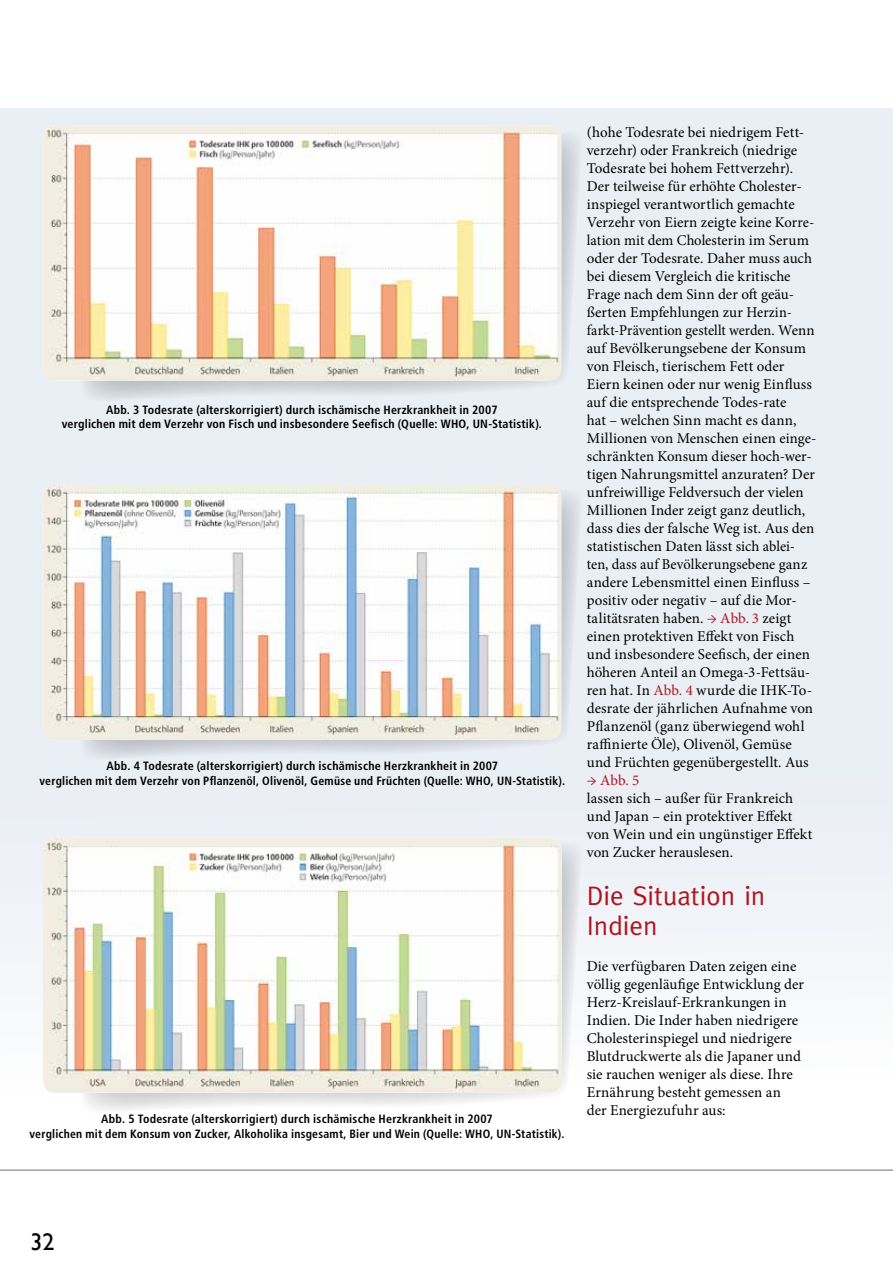
<style>
.page{position:relative;width:893px;height:1263px;background:#fff}
.page>*{position:absolute;margin:0;border:0;box-sizing:border-box;transform-origin:0 0}
.t1{font:27px/30px "Meta";letter-spacing:-.005em;color:#af141f}
.t2{font:24px "Gill Sans";color:#000}
.t3{font:15px/18px "Minion Pro";color:#000}
.t4{font:15px "Minion Pro";color:#af141f}
.t5{font:700 condensed 12px/14.4px "Frutiger";letter-spacing:.015em;color:#000;text-align:center}
.s1{color:#af141f}
</style>
<div class="page">
<div style="left:0;top:108px;width:893px;height:1063px;background:linear-gradient(to bottom,#e5eaf2,#f8f9fc)"></div>
<svg style="left:69px;top:130px;width:514px;height:273px;background:#dde0e7"></svg>
<img style="left:43px;top:125px;width:518px;height:256px">
<svg style="left:69px;top:841px;width:514px;height:273px"></svg>
<img style="left:43px;top:838px;width:519px;height:255px">
<svg style="left:69px;top:488px;width:514px;height:273px;background:#dde1e8"></svg>
<img style="left:43px;top:485px;width:518px;height:255px">
<hr style="left:0;top:1169px;width:893px;height:2px;background:#9c9e9f">
<p class="t5" style="left:62px;top:403px;width:482px">Abb. 3 Todesrate (alterskorrigiert) durch ischämische Herzkrankheit in 2007<br>verglichen mit dem Verzehr von Fisch und insbesondere Seefisch (Quelle: WHO, UN-Statistik).</p>
<p class="t5" style="left:40px;top:759px;width:527px">Abb. 4 Todesrate (alterskorrigiert) durch ischämische Herzkrankheit in 2007<br>verglichen mit dem Verzehr von Pflanzenöl, Olivenöl, Gemüse und Früchten (Quelle: WHO, UN-Statistik).</p>
<p class="t5" style="left:30px;top:1112px;width:536px">Abb. 5 Todesrate (alterskorrigiert) durch ischämische Herzkrankheit in 2007<br>verglichen mit dem Konsum von Zucker, Alkoholika insgesamt, Bier und Wein (Quelle: WHO, UN-Statistik).</p>
<p class="t3" style="left:587px;top:123px;width:231px">(hohe Todesrate bei niedrigem Fett&shy;verzehr) oder Frankreich (niedrige Todesrate bei hohem Fettverzehr).<br>Der teilweise für erhöhte Cholester&shy;inspiegel verantwortlich gemachte Verzehr von Eiern zeigte keine Korre&shy;lation mit dem Cholesterin im Serum oder der Todesrate. Daher muss auch bei diesem Vergleich die kritische Frage nach dem Sinn der oft geäu&shy;ßerten Empfehlungen zur Herzin&shy;farkt-Prävention gestellt werden. Wenn auf Bevölkerungsebene der Konsum von Fleisch, tierischem Fett oder Eiern keinen oder nur wenig Einfluss auf die entsprechende Todes-rate<br>hat – welchen Sinn macht es dann, Millionen von Menschen einen einge&shy;schränkten Konsum dieser hoch-wer&shy;tigen Nahrungsmittel anzuraten? Der unfreiwillige Feldversuch der vielen Millionen Inder zeigt ganz deutlich, dass dies der falsche Weg ist. Aus den statistischen Daten lässt sich ablei&shy;ten, dass auf Bevölkerungsebene ganz andere Lebensmittel einen Einfluss – positiv oder negativ – auf die Mor&shy;talitätsraten haben. <span class="s1">→ Abb. 3</span> zeigt einen protektiven Effekt von Fisch und insbesondere Seefisch, der einen höheren Anteil an Omega-3-Fettsäu&shy;ren hat. In <span class="s1">Abb. 4</span> wurde die IHK-To&shy;desrate der jährlichen Aufnahme von Pflanzenöl (ganz überwiegend wohl raffinierte Öle), Olivenöl, Gemüse und Früchten gegenübergestellt. Aus</p>
<p class="t4" style="left:587px;top:770px;width:54px">→ Abb. 5</p>
<p class="t3" style="left:587px;top:789px;width:227px">lassen sich – außer für Frankreich und Japan – ein protektiver Effekt von Wein und ein ungünstiger Effekt von Zucker herauslesen.</p>
<h1 class="t1" style="left:587px;top:880px;width:180px">Die Situation in<br>Indien</h1>
<p class="t3" style="left:587px;top:957px;width:219px">Die verfügbaren Daten zeigen eine völlig gegenläufige Entwicklung der Herz-Kreislauf-Erkrankungen in Indien. Die Inder haben niedrigere Cholesterinspiegel und niedrigere Blutdruckwerte als die Japaner und sie rauchen weniger als diese. Ihre Ernährung besteht gemessen an der Energiezufuhr aus:</p>
<h2 class="t2" style="left:31px;top:1228px;width:25px">32</h2>
</div>
